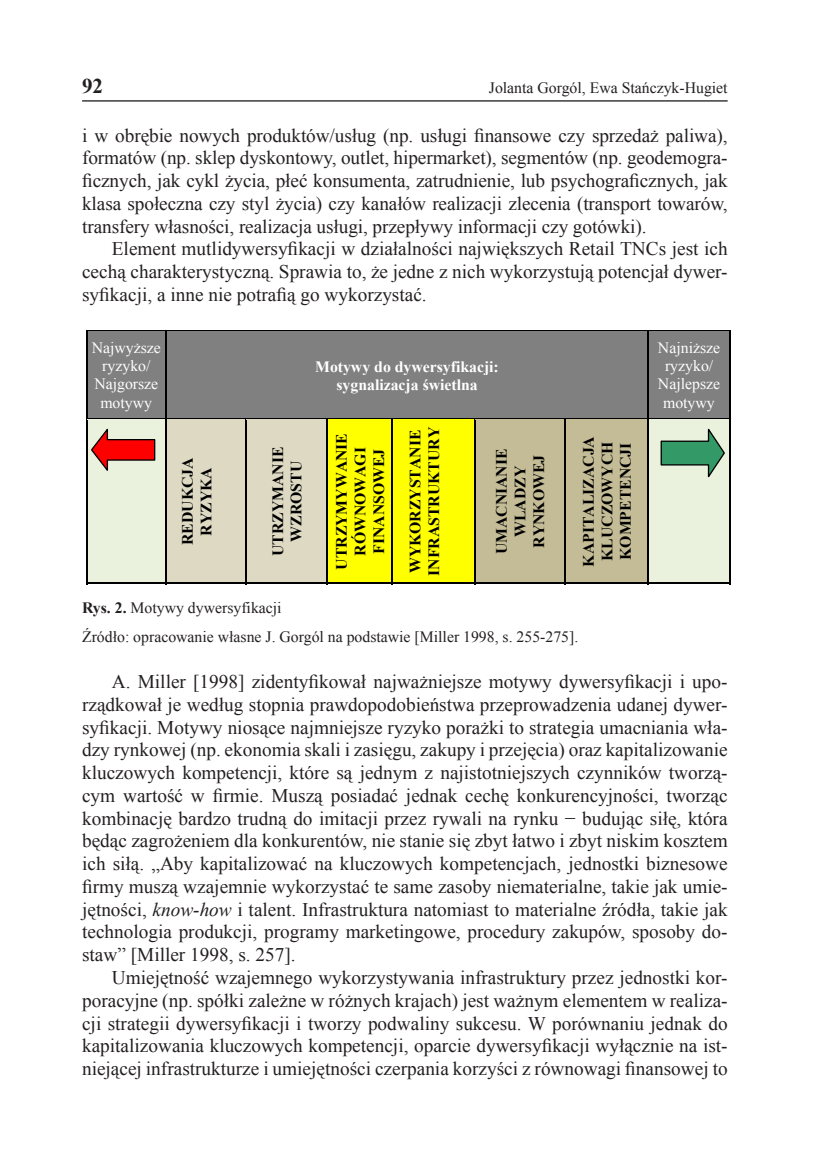
<style>
.page{position:relative;width:813px;height:1163px;background:#fff}
.page>*{position:absolute;margin:0;border:0;box-sizing:border-box;transform-origin:0 0}
.t1{font:700 21px "Times New Roman";color:#231f20}
.tekst_podstawowy{font:19.25px/22.8px "Times New Roman";color:#231f20;text-align:justify}
.przypis{font:19.25px/22.8px "Times New Roman";letter-spacing:-.005em;color:#231f20;text-align:justify}
.t2{font:700 15.75px/18.6px "Times New Roman";color:#000;text-align:center}
.źród_rys{font:15.75px "Times New Roman";color:#231f20}
.t3{font:15.75px/18px "Times New Roman";color:#fff;text-align:center}
.t4{font:700 15.75px/18.2px "Times New Roman";color:#fff;text-align:center}
.podp_rysunku{font:15.75px "Times New Roman";color:#231f20}
.s1{font-weight:700}
.s2{font-style:italic}
</style>
<div class="page">
<hr style="left:82px;top:100px;width:645px;height:1px;background:#231f20">
<div style="left:87px;top:331px;width:78px;height:87px;background:#808080"></div>
<div style="left:166px;top:331px;width:481px;height:87px;background:#808080"></div>
<div style="left:648px;top:331px;width:80px;height:87px;background:#808080"></div>
<hr style="left:86px;top:330px;width:79px;height:1px;background:#000">
<hr style="left:166px;top:330px;width:481px;height:1px;background:#000">
<hr style="left:648px;top:330px;width:80px;height:1px;background:#000">
<hr style="left:86px;top:331px;width:1px;height:87px;background:#000">
<hr style="left:165px;top:331px;width:1px;height:87px;background:#000">
<hr style="left:647px;top:331px;width:1px;height:87px;background:#000">
<hr style="left:728px;top:331px;width:2px;height:87px;background:#000">
<div style="left:87px;top:420px;width:78px;height:162px;background:#eaf1dd"></div>
<div style="left:166px;top:420px;width:79px;height:162px;background:#ddd9c3"></div>
<div style="left:246px;top:420px;width:81px;height:162px;background:#ddd9c3"></div>
<div style="left:328px;top:420px;width:63px;height:162px;background:#ff0"></div>
<div style="left:393px;top:420px;width:80px;height:162px;background:#ff0"></div>
<div style="left:475px;top:420px;width:89px;height:162px;background:#c4bc96"></div>
<div style="left:565px;top:420px;width:82px;height:162px;background:#c4bc96"></div>
<div style="left:648px;top:420px;width:80px;height:162px;background:#eaf1dd"></div>
<hr style="left:87px;top:418px;width:78px;height:2px;background:#000">
<hr style="left:166px;top:418px;width:79px;height:2px;background:#000">
<hr style="left:246px;top:418px;width:81px;height:2px;background:#000">
<hr style="left:328px;top:418px;width:63px;height:2px;background:#000">
<hr style="left:393px;top:418px;width:80px;height:2px;background:#000">
<hr style="left:475px;top:418px;width:89px;height:2px;background:#000">
<hr style="left:565px;top:418px;width:82px;height:2px;background:#000">
<hr style="left:648px;top:418px;width:80px;height:2px;background:#000">
<hr style="left:86px;top:420px;width:1px;height:164px;background:#000">
<hr style="left:86px;top:582px;width:79px;height:2px;background:#000">
<hr style="left:165px;top:420px;width:1px;height:164px;background:#000">
<hr style="left:166px;top:582px;width:79px;height:2px;background:#000">
<hr style="left:245px;top:420px;width:1px;height:164px;background:#000">
<hr style="left:246px;top:582px;width:81px;height:2px;background:#000">
<hr style="left:327px;top:420px;width:1px;height:164px;background:#000">
<hr style="left:328px;top:582px;width:63px;height:2px;background:#000">
<hr style="left:391px;top:420px;width:2px;height:164px;background:#000">
<hr style="left:393px;top:582px;width:80px;height:2px;background:#000">
<hr style="left:473px;top:420px;width:2px;height:164px;background:#000">
<hr style="left:475px;top:582px;width:89px;height:2px;background:#000">
<hr style="left:564px;top:420px;width:1px;height:164px;background:#000">
<hr style="left:565px;top:582px;width:82px;height:2px;background:#000">
<hr style="left:647px;top:420px;width:1px;height:164px;background:#000">
<hr style="left:648px;top:582px;width:80px;height:2px;background:#000">
<hr style="left:728px;top:420px;width:2px;height:164px;background:#000">
<svg style="left:91px;top:428px;width:65px;height:43px"></svg>
<svg style="left:660px;top:428px;width:65px;height:50px"></svg>
<p class="t1" style="left:82px;top:71px;width:22px">92</p>
<p class="źród_rys" style="left:488px;top:77px;width:240px">Jolanta Gorgól, Ewa Stańczyk-Hugiet</p>
<p class="przypis" style="left:82px;top:123px;width:646px">i w obrębie nowych produktów/usług (np. usługi finansowe czy sprzedaż paliwa), formatów (np. sklep dyskontowy, outlet, hipermarket), segmentów (np. geodemogra&shy;ficznych, jak cykl życia, płeć konsumenta, zatrudnienie, lub psychograficznych, jak klasa społeczna czy styl życia) czy kanałów realizacji zlecenia (transport towarów, transfery własności, realizacja usługi, przepływy informacji czy gotówki).</p>
<p class="tekst_podstawowy" style="left:82px;top:237px;width:646px;text-indent:30px">Element mutlidywersyfikacji w działalności największych Retail TNCs jest ich cechą charakterystyczną. Sprawia to, że jedne z nich wykorzystują potencjał dywer&shy;syfikacji, a inne nie potrafią go wykorzystać.</p>
<p class="t3" style="left:92px;top:338px;width:71px">Najwyższe ryzyko/<br>Najgorsze motywy</p>
<p class="t4" style="left:315px;top:357px;width:185px">Motywy do dywersyfikacji: sygnalizacja świetlna</p>
<p class="t2" style="left:178px;top:545px;width:89px;rotate:-90deg">REDUKCJA<br>RYZYKA</p>
<p class="t2" style="left:268px;top:556px;width:111px;rotate:-90deg">UTRZYMANIE<br>WZROSTU</p>
<p class="t2" style="left:332px;top:569px;width:138px;rotate:-90deg">UTRZYMYWANIE<br>RÓWNOWAGI<br>FINANSOWEJ</p>
<p class="t2" style="left:405px;top:575px;width:150px;text-align:left;rotate:-90deg">WYKORZYSTANIE<br>INFRASTRUKTURY</p>
<p class="t2" style="left:491px;top:554px;width:107px;rotate:-90deg">UMACNIANIE<br>WLADZY<br>RYNKOWEJ</p>
<p class="t2" style="left:578px;top:566px;width:132px;rotate:-90deg">KAPITALIZACJA<br>KLUCZOWYCH<br>KOMPETENCJI</p>
<p class="t3" style="left:657px;top:338px;width:64px">Najniższe ryzyko/<br>Najlepsze motywy</p>
<p class="podp_rysunku" style="left:82px;top:596px;width:201px"><span class="s1">Rys. 2.</span> Motywy dywersyfikacji</p>
<p class="źród_rys" style="left:82px;top:626px;width:497px">Źródło: opracowanie własne J. Gorgól na podstawie [Miller 1998, s. 255-275].</p>
<p class="tekst_podstawowy" style="left:82px;top:669px;width:646px;text-indent:30px">A. Miller [1998] zidentyfikował najważniejsze motywy dywersyfikacji i upo&shy;rządkował je według stopnia prawdopodobieństwa przeprowadzenia udanej dywer&shy;syfikacji. Motywy niosące najmniejsze ryzyko porażki to strategia umacniania wła&shy;dzy rynkowej (np. ekonomia skali i zasięgu, zakupy i przejęcia) oraz kapitalizowanie kluczowych kompetencji, które są jednym z najistotniejszych czynników tworzą&shy;cym wartość w firmie. Muszą posiadać jednak cechę konkurencyjności, tworząc kombinację bardzo trudną do imitacji przez rywali na rynku − budując siłę, która będąc zagrożeniem dla konkurentów, nie stanie się zbyt łatwo i zbyt niskim kosztem ich siłą. „Aby kapitalizować na kluczowych kompetencjach, jednostki biznesowe firmy muszą wzajemnie wykorzystać te same zasoby niematerialne, takie jak umie&shy;jętności, <span class="s2">know-how</span> i talent. Infrastruktura natomiast to materialne źródła, takie jak technologia produkcji, programy marketingowe, procedury zakupów, sposoby do&shy;staw” [Miller 1998, s. 257].</p>
<p class="tekst_podstawowy" style="left:82px;top:965px;width:646px;text-indent:30px">Umiejętność wzajemnego wykorzystywania infrastruktury przez jednostki kor&shy;poracyjne (np. spółki zależne w różnych krajach) jest ważnym elementem w realiza&shy;cji strategii dywersyfikacji i tworzy podwaliny sukcesu. W porównaniu jednak do kapitalizowania kluczowych kompetencji, oparcie dywersyfikacji wyłącznie na ist&shy;niejącej infrastrukturze i umiejętności czerpania korzyści z równowagi finansowej to</p>
</div>
